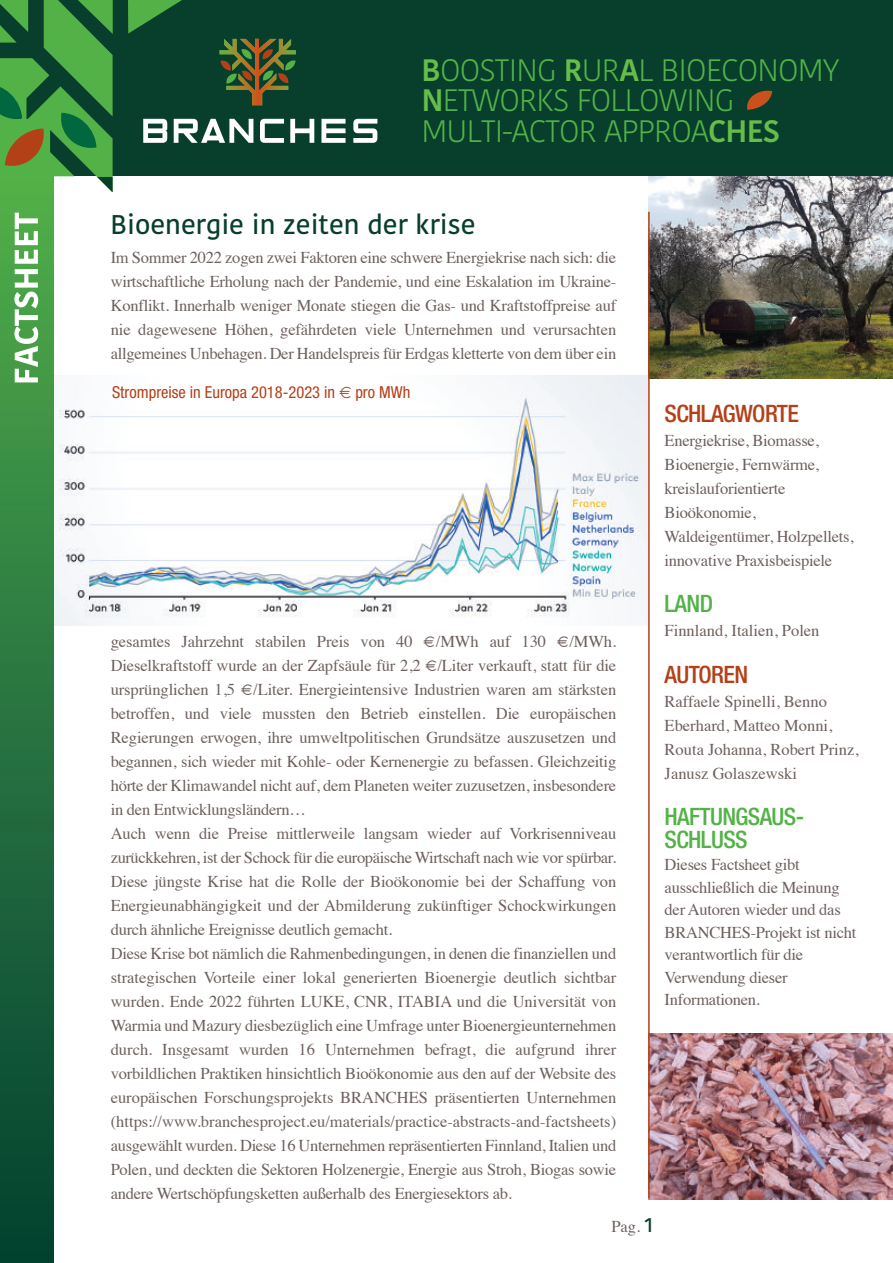
<style>
.page{position:relative;width:893px;height:1263px;background:#fff}
.page>*{position:absolute;margin:0;border:0;box-sizing:border-box;transform-origin:0 0}
.t1{font:300 30.9px/30.9px "Kohinoor Bangla";letter-spacing:-.025em;color:#53b247}
.t2{font:500 27px "Kohinoor Bangla";color:#083f2c}
.t3{font:500 condensed 24px/22.5px "Helvetica Neue";letter-spacing:-.025em;color:#53b247}
.t4{font:500 condensed 24px "Helvetica Neue";letter-spacing:-.025em;color:#b44018}
.t5{font:16.5px/24px "Times";letter-spacing:-.01em;color:#6d605d}
.t6{font:condensed 16.5px "Helvetica Neue";color:#b44018}
.s1{font-weight:600;color:#67bd4a}
.s2{font-family:"Kohinoor Bangla";font-weight:500;font-size:21px;color:#083f2c}
</style>
<div class="page">
<img style="left:649px;top:1034px;width:244px;height:165px">
<img style="left:54px;top:375px;width:594px;height:250px">
<img style="left:649px;top:176px;width:244px;height:203px">
<div style="left:0;top:0;width:893px;height:176px;background:#083f2c"></div>
<svg style="left:321px;top:119px;width:24px;height:24px"></svg>
<svg style="left:353px;top:119px;width:24px;height:24px"></svg>
<svg style="left:747px;top:91px;width:25px;height:19px"></svg>
<div style="left:0;top:176px;width:54px;height:1087px;background:linear-gradient(to bottom,#52ad4c,#003f31)"></div>
<svg style="left:0;top:0;width:314px;height:192px"></svg>
<hr style="left:648px;top:212px;width:2px;height:986px;background:#b44018">
<svg style="left:14px;top:213px;width:24px;height:169px"></svg>
<svg style="left:340px;top:386px;width:11px;height:12px"></svg>
<h1 class="t1" style="left:421px;top:55px;width:419px"><span class="s1">B</span>OOSTING <span class="s1">R</span>UR<span class="s1">A</span>L BIOECONOMY<br><span class="s1">N</span>ETWORKS FOLLOWING<br>MULTI-ACTOR APPROA<span class="s1">CHES</span></h1>
<h2 class="t2" style="left:111px;top:209px;width:367px">Bioenergie in zeiten der krise</h2>
<p class="t5" style="left:111px;top:247px;width:507px;text-align:justify">Im Sommer 2022 zogen zwei Faktoren eine schwere Energiekrise nach sich: die wirtschaftliche Erholung nach der Pandemie, und eine Eskalation im Ukraine-Konflikt. Innerhalb weniger Monate stiegen die Gas- und Kraftstoffpreise auf nie dagewesene Höhen, gefährdeten viele Unternehmen und verursachten allgemeines Unbehagen. Der Handelspreis für Erdgas kletterte von dem über ein</p>
<p class="t6" style="left:112px;top:386px;width:300px">Strompreise in Europa 2018-2023 in pro MWh</p>
<p class="t5" style="left:111px;top:631px;width:507px">gesamtes Jahrzehnt stabilen Preis von 40 €/MWh auf 130 €/MWh.<br>Dieselkraftstoff wurde an der Zapfsäule für 2,2 €/Liter verkauft, statt für die ursprünglichen 1,5 €/Liter. Energieintensive Industrien waren am stärksten betroffen, und viele mussten den Betrieb einstellen. Die europäischen Regierungen erwogen, ihre umweltpolitischen Grundsätze auszusetzen und begannen, sich wieder mit Kohle- oder Kernenergie zu befassen. Gleichzeitig hörte der Klimawandel nicht auf, dem Planeten weiter zuzusetzen, insbesondere in den Entwicklungsländern…<br>Auch wenn die Preise mittlerweile langsam wieder auf Vorkrisenniveau zurückkehren, ist der Schock für die europäische Wirtschaft nach wie vor spürbar.<br>Diese jüngste Krise hat die Rolle der Bioökonomie bei der Schaffung von Energieunabhängigkeit und der Abmilderung zukünftiger Schockwirkungen durch ähnliche Ereignisse deutlich gemacht.<br>Diese Krise bot nämlich die Rahmenbedingungen, in denen die finanziellen und strategischen Vorteile einer lokal generierten Bioenergie deutlich sichtbar wurden. Ende 2022 führten LUKE, CNR, ITABIA und die Universität von Warmia und Mazury diesbezüglich eine Umfrage unter Bioenergieunternehmen durch. Insgesamt wurden 16 Unternehmen befragt, die aufgrund ihrer vorbildlichen Praktiken hinsichtlich Bioökonomie aus den auf der Website des europäischen Forschungsprojekts BRANCHES präsentierten Unternehmen (https://www.branchesproject.eu/materials/practice-abstracts-and-factsheets) ausgewählt wurden. Diese 16 Unternehmen repräsentierten Finnland, Italien und Polen, und deckten die Sektoren Holzenergie, Energie aus Stroh, Biogas sowie andere Wertschöpfungsketten außerhalb des Energiesektors ab.</p>
<p class="t5" style="left:611px;top:1215px;width:43px">Pag. <span class="s2">1</span></p>
<h3 class="t4" style="left:665px;top:405px;width:136px">SCHLAGWORTE</h3>
<p class="t5" style="left:665px;top:430px;width:190px">Energiekrise, Biomasse,<br>Bioenergie, Fernwärme, kreislauforientierte<br>Bioökonomie,<br>Waldeigentümer, Holzpellets, innovative Praxisbeispiele</p>
<h3 class="t3" style="left:665px;top:595px;width:50px">LAND</h3>
<p class="t5" style="left:665px;top:620px;width:156px">Finnland, Italien, Polen</p>
<h3 class="t4" style="left:665px;top:666px;width:85px">AUTOREN</h3>
<p class="t5" style="left:665px;top:691px;width:195px">Raffaele Spinelli, Benno<br>Eberhard, Matteo Monni,<br>Routa Johanna, Robert Prinz,<br>Janusz Golaszewski</p>
<h3 class="t3" style="left:665px;top:808px;width:141px">HAFTUNGSAUS-<br>SCHLUSS</h3>
<p class="t5" style="left:665px;top:855px;width:193px;line-height:22.5px">Dieses Factsheet gibt ausschließlich die Meinung der Autoren wieder und das<br>BRANCHES-Projekt ist nicht verantwortlich für die<br>Verwendung dieser<br>Informationen.</p>
</div>
